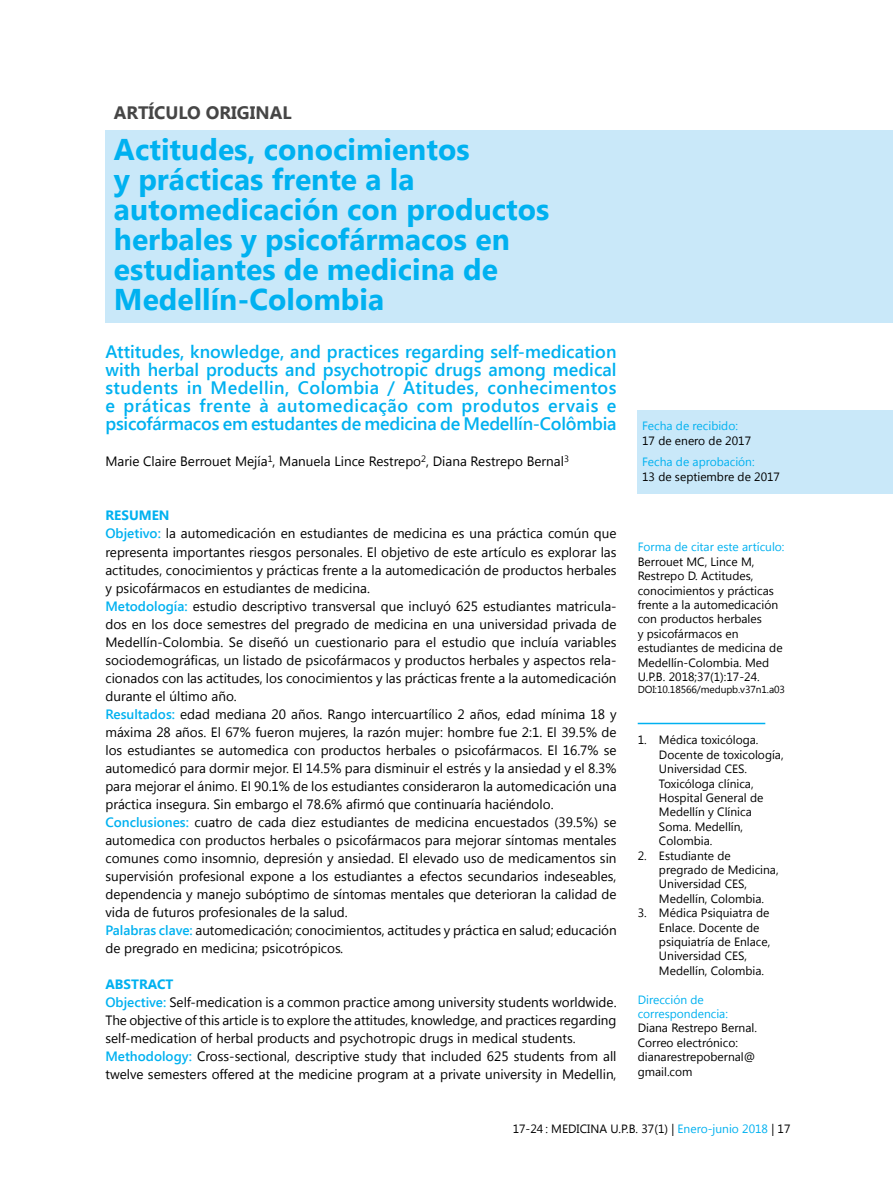
<style>
.page{position:relative;width:893px;height:1191px;background:#fff}
.page>*{position:absolute;margin:0;border:0;box-sizing:border-box;transform-origin:0 0}
.t1{font:700 30px/30px "Segoe UI";color:#00b1f0}
.t2{font:600 18px/18px "Segoe UI";letter-spacing:-.015em;color:#00b1f0;text-align:justify}
.t3{font:700 18px "Segoe UI";color:#464646}
.t4{font:13.5px/18px "Segoe UI";color:#000}
.t5{font:12px/14.4px "Segoe UI";color:#000}
.t6{font:12px/14.4px "Segoe UI";color:#00b1f0}
.t7{font:10.2px "Segoe UI";letter-spacing:-.01em;color:#000}
.s1{font-weight:700;color:#00b1f0}
.s2{font-weight:600;color:#00b1f0}
.s3{font-style:italic}
.s4{color:#00b1f0}
</style>
<div class="page">
<div style="left:638px;top:410px;width:255px;height:84px;background:#c9e8f9"></div>
<div style="left:105px;top:130px;width:788px;height:192px;background:#c9e8f9"></div>
<hr style="left:638px;top:722px;width:127px;height:2px;background:#00b1f0">
<h2 class="t3" style="left:114px;top:100px;width:179px">ARTÍCULO ORIGINAL</h2>
<h1 class="t1" style="left:114px;top:133px;width:437px">Actitudes, conocimientos<br>y prácticas frente a la automedicación con productos herbales y psicofármacos en estudiantes de medicina de<br>Medellín-Colombia</h1>
<p class="t2" style="left:105px;top:342px;width:513px">Attitudes, knowledge, and practices regarding self-medication with herbal products and psychotropic drugs among medical students in Medellin, Colombia / Atitudes, conhecimentos e práticas frente à automedicação com produtos ervais e psicofármacos em estudantes de medicina de Medellín-Colômbia</p>
<p class="t4" style="left:105px;top:452px;width:465px">Marie Claire Berrouet Mejía<sup>1</sup>, Manuela Lince Restrepo<sup>2</sup>, Diana Restrepo Bernal<sup>3</sup></p>
<p class="t4" style="left:105px;top:506px;width:513px"><span class="s1">RESUMEN<br></span><span class="s2">Objetivo:</span> la automedicación en estudiantes de medicina es una práctica común que representa importantes riesgos personales. El objetivo de este artículo es explorar las actitudes, conocimientos y prácticas frente a la automedicación de productos herbales y psicofármacos en estudiantes de medicina.<br><span class="s2">Metodología:</span> estudio descriptivo transversal que incluyó 625 estudiantes matricula&shy;dos en los doce semestres del pregrado de medicina en una universidad privada de Medellín-Colombia. Se diseñó un cuestionario para el estudio que incluía variables sociodemográficas, un listado de psicofármacos y productos herbales y aspectos rela&shy;cionados con las actitudes, los conocimientos y las prácticas frente a la automedicación durante el último año.<br><span class="s2">Resultados:</span> edad mediana 20 años. Rango intercuartílico 2 años, edad mínima 18 y máxima 28 años. El 67% fueron mujeres, la razón mujer: hombre fue 2:1. El 39.5% de los estudiantes se automedica con productos herbales o psicofármacos. El 16.7% se automedicó para dormir mejor. El 14.5% para disminuir el estrés y la ansiedad y el 8.3% para mejorar el ánimo. El 90.1% de los estudiantes consideraron la automedicación una práctica insegura. Sin embargo el 78.6% afirmó que continuaría haciéndolo.<br><span class="s2">Conclusiones:</span> cuatro de cada diez estudiantes de medicina encuestados (39.5%) se automedica con productos herbales o psicofármacos para mejorar síntomas mentales comunes como insomnio, depresión y ansiedad. El elevado uso de medicamentos sin supervisión profesional expone a los estudiantes a efectos secundarios indeseables, dependencia y manejo subóptimo de síntomas mentales que deterioran la calidad de vida de futuros profesionales de la salud.<br><span class="s2">Palabras clave:</span> automedicación; conocimientos, actitudes y práctica en salud; educación de pregrado en medicina; psicotrópicos<span class="s3">.</span></p>
<p class="t4" style="left:105px;top:974px;width:513px"><span class="s1">ABSTRACT<br></span><span class="s2">Objective:</span> Self-medication is a common practice among university students worldwide.<br>The objective of this article is to explore the attitudes, knowledge, and practices regarding self-medication of herbal products and psychotropic drugs in medical students.<br><span class="s2">Methodology:</span> Cross-sectional, descriptive study that included 625 students from all twelve semesters offered at the medicine program at a private university in Medellin,</p>
<p class="t6" style="left:642px;top:418px;width:97px">Fecha de recibido:</p>
<p class="t5" style="left:642px;top:433px;width:111px">17 de enero de 2017</p>
<p class="t6" style="left:642px;top:454px;width:114px">Fecha de aprobación:</p>
<p class="t5" style="left:642px;top:469px;width:139px">13 de septiembre de 2017</p>
<p class="t6" style="left:638px;top:539px;width:148px">Forma de citar este artículo:</p>
<p class="t5" style="left:638px;top:554px;width:146px">Berrouet MC, Lince M,<br>Restrepo D. Actitudes, conocimientos y prácticas frente a la automedicación con productos herbales<br>y psicofármacos en estudiantes de medicina de<br>Medellín-Colombia. Med<br>U.P.B. 2018;37(1):17-24.</p>
<p class="t7" style="left:638px;top:682px;width:149px">DOI:10.18566/medupb.v37n1.a03</p>
<p class="t5" style="left:659px;top:732px;width:126px;text-indent:-21px">1. Médica toxicóloga.<br>Docente de toxicología,<br>Universidad CES.<br>Toxicóloga clínica,<br>Hospital General de<br>Medellín y Clínica<br>Soma. Medellín,<br>Colombia.</p>
<p class="t5" style="left:659px;top:847px;width:121px;text-indent:-21px">2. Estudiante de pregrado de Medicina,<br>Universidad CES,<br>Medellín, Colombia.</p>
<p class="t5" style="left:659px;top:905px;width:113px;text-indent:-21px">3. Médica Psiquiatra de<br>Enlace. Docente de psiquiatría de Enlace,<br>Universidad CES,<br>Medellín, Colombia.</p>
<p class="t6" style="left:638px;top:991px;width:92px">Dirección de correspondencia:</p>
<p class="t5" style="left:638px;top:1020px;width:121px">Diana Restrepo Bernal.<br>Correo electrónico: dianarestrepobernal@ gmail.com</p>
<p class="t5" style="left:513px;top:1120px;width:279px">17-24 : MEDICINA U.P.B. 37(1) | <span class="s4">Enero-junio 2018</span> | 17</p>
</div>
